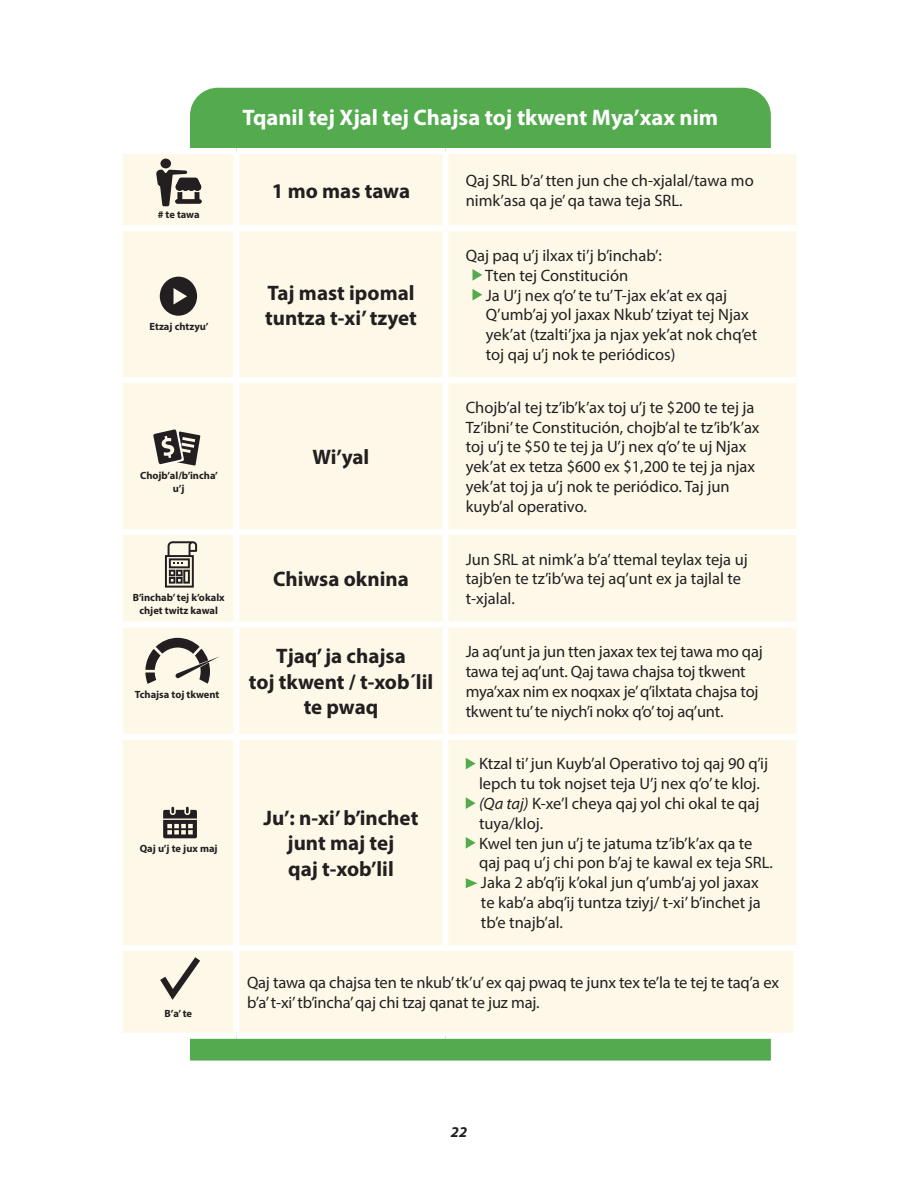
<style>
.page{position:relative;width:918px;height:1188px;background:#fff}
.page>*{position:absolute;margin:0;border:0;box-sizing:border-box;transform-origin:0 0}
.t1{font:700 22.5px "Myriad Pro";color:#fff}
.t2{font:700 21px/25.2px "Myriad Pro";color:#231f20;text-align:center}
.t3{font:16.5px/19.8px "Myriad Pro";color:#231f20}
.t4{font:italic 700 15px "Myriad Pro";color:#231f20}
.t5{font:700 10.5px/12.6px "Myriad Pro";color:#231f20;text-align:center}
.s1{font-style:italic}
</style>
<div class="page">
<div style="left:190px;top:87px;width:581px;height:974px;background:#53ab4e"></div>
<div style="left:123px;top:154px;width:673px;height:879px;background:#fef8e8"></div>
<div style="left:234px;top:154px;width:6px;height:71px;background:#fff"></div>
<div style="left:442px;top:154px;width:6px;height:71px;background:#fff"></div>
<div style="left:234px;top:231px;width:6px;height:146px;background:#fff"></div>
<div style="left:442px;top:231px;width:6px;height:146px;background:#fff"></div>
<div style="left:123px;top:377px;width:114px;height:6px;background:#fff"></div>
<div style="left:237px;top:377px;width:209px;height:6px;background:#fff"></div>
<div style="left:234px;top:383px;width:6px;height:146px;background:#fff"></div>
<div style="left:446px;top:377px;width:350px;height:6px;background:#fff"></div>
<div style="left:442px;top:383px;width:6px;height:146px;background:#fff"></div>
<div style="left:123px;top:529px;width:114px;height:6px;background:#fff"></div>
<div style="left:237px;top:529px;width:209px;height:6px;background:#fff"></div>
<div style="left:234px;top:535px;width:6px;height:87px;background:#fff"></div>
<div style="left:446px;top:529px;width:350px;height:6px;background:#fff"></div>
<div style="left:442px;top:535px;width:6px;height:87px;background:#fff"></div>
<div style="left:123px;top:622px;width:114px;height:6px;background:#fff"></div>
<div style="left:237px;top:622px;width:209px;height:6px;background:#fff"></div>
<div style="left:234px;top:628px;width:6px;height:106px;background:#fff"></div>
<div style="left:446px;top:622px;width:350px;height:6px;background:#fff"></div>
<div style="left:442px;top:628px;width:6px;height:106px;background:#fff"></div>
<div style="left:234px;top:740px;width:6px;height:205px;background:#fff"></div>
<div style="left:442px;top:740px;width:6px;height:205px;background:#fff"></div>
<div style="left:794px;top:951px;width:6px;height:82px;background:#fff"></div>
<div style="left:123px;top:225px;width:114px;height:6px;background:#fff"></div>
<div style="left:237px;top:225px;width:209px;height:6px;background:#fff"></div>
<div style="left:446px;top:225px;width:350px;height:6px;background:#fff"></div>
<div style="left:123px;top:734px;width:114px;height:6px;background:#fff"></div>
<div style="left:237px;top:734px;width:209px;height:6px;background:#fff"></div>
<div style="left:446px;top:734px;width:350px;height:6px;background:#fff"></div>
<div style="left:123px;top:148px;width:114px;height:6px;background:#fff"></div>
<div style="left:237px;top:148px;width:209px;height:6px;background:#fff"></div>
<div style="left:446px;top:148px;width:350px;height:6px;background:#fff"></div>
<div style="left:123px;top:1033px;width:114px;height:6px;background:#fff"></div>
<div style="left:123px;top:945px;width:114px;height:6px;background:#fff"></div>
<div style="left:237px;top:945px;width:209px;height:6px;background:#fff"></div>
<div style="left:234px;top:951px;width:6px;height:82px;background:#fff"></div>
<div style="left:446px;top:945px;width:354px;height:6px;background:#fff"></div>
<div style="left:237px;top:1033px;width:209px;height:6px;background:#fff"></div>
<div style="left:446px;top:1033px;width:354px;height:6px;background:#fff"></div>
<svg style="left:473px;top:269px;width:9px;height:12px"></svg>
<svg style="left:473px;top:289px;width:9px;height:12px"></svg>
<svg style="left:466px;top:758px;width:10px;height:11px"></svg>
<svg style="left:466px;top:797px;width:10px;height:12px"></svg>
<svg style="left:466px;top:837px;width:10px;height:12px"></svg>
<svg style="left:466px;top:878px;width:11px;height:10px"></svg>
<svg style="left:156px;top:159px;width:46px;height:47px;background:#959088"></svg>
<svg style="left:160px;top:277px;width:37px;height:39px"></svg>
<svg style="left:165px;top:541px;width:32px;height:47px;background:#9a958d"></svg>
<svg style="left:163px;top:807px;width:34px;height:31px"></svg>
<svg style="left:153px;top:429px;width:47px;height:37px;background:#7e7974"></svg>
<svg style="left:145px;top:638px;width:75px;height:46px;background:#bab5aa"></svg>
<svg style="left:154px;top:951px;width:52px;height:54px;background:#e0dbcd"></svg>
<p class="t5" style="left:158px;top:208px;width:44px"># te tawa</p>
<p class="t5" style="left:150px;top:319px;width:60px">Etzaj chtzyu’</p>
<p class="t5" style="left:140px;top:469px;width:79px">Chojb’al/b’incha’ u’j</p>
<p class="t5" style="left:133px;top:591px;width:93px">B’inchab’ tej k’okalx chjet twitz kawal</p>
<p class="t5" style="left:135px;top:688px;width:86px">Tchajsa toj tkwent</p>
<p class="t5" style="left:140px;top:842px;width:79px">Qaj u’j te jux maj</p>
<p class="t5" style="left:165px;top:1007px;width:29px">B’a’ te</p>
<p class="t1" style="left:243px;top:102px;width:477px">Tqanil tej Xjal tej Chajsa toj tkwent Mya’xax nim</p>
<p class="t2" style="left:272px;top:177px;width:140px">1 mo mas tawa</p>
<p class="t3" style="left:466px;top:170px;width:290px">Qaj SRL b’a’ tten jun che ch-xjalal/tawa mo nimk’asa qa je’ qa tawa teja SRL.</p>
<p class="t2" style="left:265px;top:279px;width:153px;text-align:left">Taj mast ipomal tuntza t-xi’ tzyet</p>
<p class="t2" style="left:313px;top:444px;width:58px">Wi’yal</p>
<p class="t2" style="left:273px;top:566px;width:137px">Chiwsa oknina</p>
<p class="t3" style="left:466px;top:245px;width:198px">Qaj paq u’j ilxax ti’j b’inchab’:</p>
<p class="t3" style="left:485px;top:265px;width:145px">Tten tej Constitución</p>
<p class="t3" style="left:486px;top:285px;width:273px">Ja U’j nex q’o’ te tu’ T-jax ek’at ex qaj Q’umb’aj yol jaxax Nkub’ tziyat tej Njax yek’at (tzalti’jxa ja njax yek’at nok chq’et toj qaj u’j nok te periódicos)</p>
<p class="t3" style="left:466px;top:397px;width:295px">Chojb’al tej tz’ib’k’ax toj u’j te $200 te tej ja Tz’ibni’ te Constitución, chojb’al te tz’ib’k’ax toj u’j te $50 te tej ja U’j nex q’o’ te uj Njax yek’at ex tetza $600 ex $1,200 te tej ja njax yek’at toj ja u’j nok te periódico. Taj jun kuyb’al operativo.</p>
<p class="t3" style="left:466px;top:549px;width:284px">Jun SRL at nimk’a b’a’ ttemal teylax teja uj tajb’en te tz’ib’wa tej aq’unt ex ja tajlal te t-xjalal.</p>
<p class="t2" style="left:249px;top:643px;width:186px">Tjaq’ ja chajsa<br>toj tkwent / t-xob´lil te pwaq</p>
<p class="t3" style="left:466px;top:641px;width:299px">Ja aq’unt ja jun tten jaxax tex tej tawa mo qaj tawa tej aq’unt. Qaj tawa chajsa toj tkwent mya’xax nim ex noqxax je’ q’ilxtata chajsa toj tkwent tu’ te niych’i nokx q’o’ toj aq’unt.</p>
<p class="t2" style="left:264px;top:805px;width:156px">Ju’: n-xi’ b’inchet junt maj tej<br>qaj t-xob’lil</p>
<p class="t3" style="left:479px;top:754px;width:291px">Ktzal ti’ jun Kuyb’al Operativo toj qaj 90 q’ij lepch tu tok nojset teja U’j nex q’o’ te kloj.</p>
<p class="t3" style="left:479px;top:793px;width:282px"><span class="s1">(Qa taj)</span> K-xe’l cheya qaj yol chi okal te qaj tuya/kloj.</p>
<p class="t3" style="left:479px;top:833px;width:296px">Kwel ten jun u’j te jatuma tz’ib’k’ax qa te qaj paq u’j chi pon b’aj te kawal ex teja SRL.</p>
<p class="t3" style="left:481px;top:873px;width:281px;text-align:justify">Jaka 2 ab’q’ij k’okal jun q’umb’aj yol jaxax te kab’a abq’ij tuntza tziyj/ t-xi’ b’inchet ja tb’e tnajb’al.</p>
<p class="t3" style="left:247px;top:973px;width:534px">Qaj tawa qa chajsa ten te nkub’ tk’u’ ex qaj pwaq te junx tex te’la te tej te taq’a ex b’a’ t-xi’ tb’incha’ qaj chi tzaj qanat te juz maj.</p>
<p class="t4" style="left:451px;top:1122px;width:18px">22</p>
</div>
